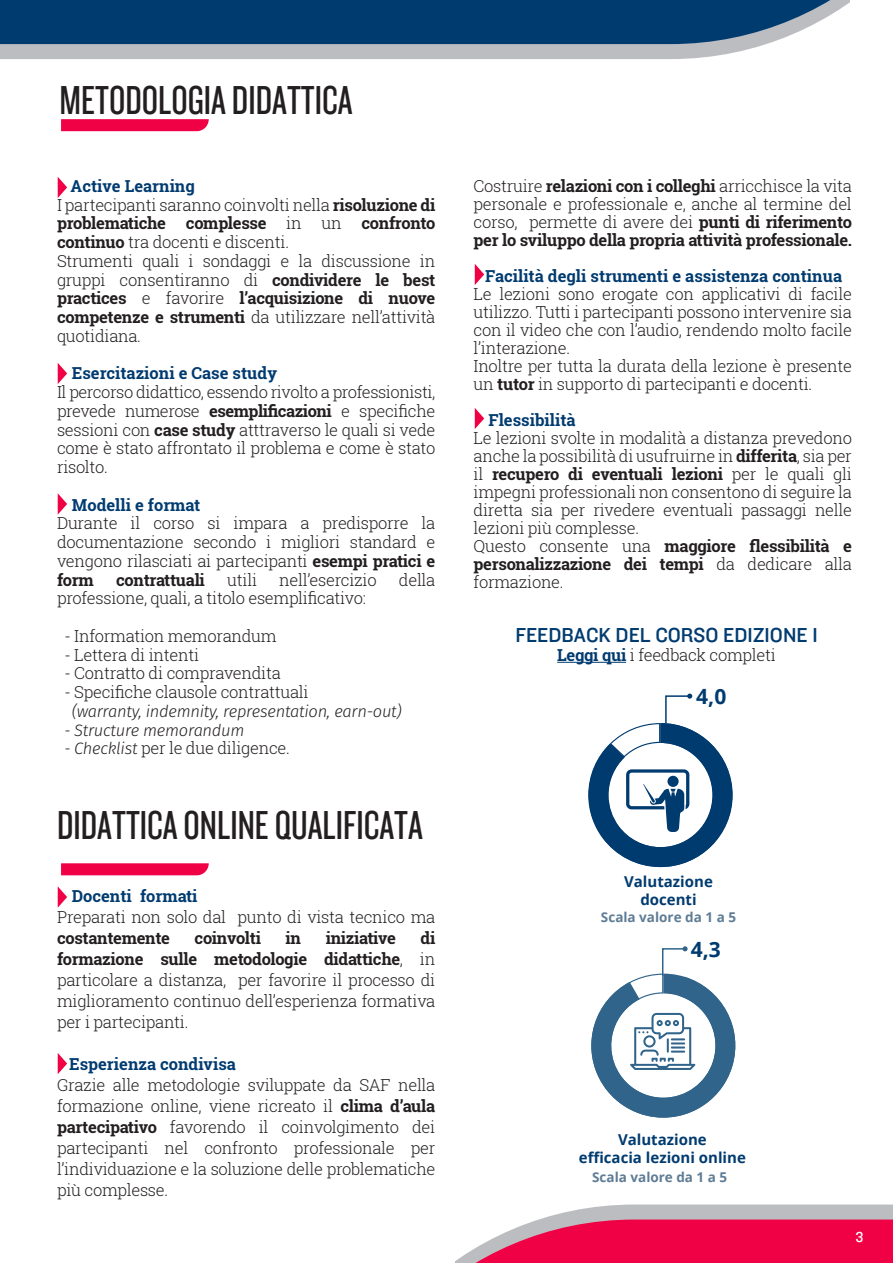
<style>
.page{position:relative;width:893px;height:1263px;background:#fff}
.page>*{position:absolute;margin:0;border:0;box-sizing:border-box;transform-origin:0 0}
.t1{font:42px "Knockout HTF28 Junior Featherwt";color:#231f20}
.t2{font:21px "Knockout HTF31 Junior Middlewt";color:#003b70}
.t3{font:700 21px "Open Sans";color:#003b70}
.t4{font:300 16.5px/18px "Roboto Slab";letter-spacing:-.02em;color:#231f20;text-align:justify}
.t5{font:700 16.5px "Roboto Slab";color:#003b70}
.t6{font:italic 300 16.5px "Fira Sans";letter-spacing:-.02em;color:#231f20}
.t7{font:700 16.5px "Roboto Slab";letter-spacing:-.02em;color:#231f20}
.t8{font:700 15px/18px "Open Sans";color:#003b70;text-align:center}
.t9{font:15px "Knockout HTF31 Junior Middlewt";color:#fff}
.t10{font:700 13.5px "Open Sans";color:#5e7c95}
.s1{font-weight:700;color:#003b70}
.s2{font-weight:700}
.s3{font-family:"Roboto Slab";font-style:normal}
.s4{font-family:"Fira Sans";font-style:italic}
</style>
<div class="page">
<svg style="left:455px;top:1204px;width:438px;height:59px;background:#e5527d"></svg>
<svg style="left:0;top:44px;width:766px;height:15px;background:#bdbec2"></svg>
<svg style="left:0;top:0;width:849px;height:44px;background:#114878"></svg>
<svg style="left:58px;top:886px;width:9px;height:22px"></svg>
<svg style="left:58px;top:1053px;width:9px;height:21px"></svg>
<svg style="left:58px;top:363px;width:9px;height:21px"></svg>
<svg style="left:58px;top:493px;width:9px;height:22px"></svg>
<svg style="left:58px;top:177px;width:9px;height:21px"></svg>
<svg style="left:475px;top:264px;width:9px;height:21px"></svg>
<svg style="left:475px;top:408px;width:9px;height:21px"></svg>
<svg style="left:61px;top:119px;width:148px;height:12px;background:#f00849"></svg>
<svg style="left:61px;top:863px;width:148px;height:12px;background:#f00b4c"></svg>
<hr style="left:557px;top:662px;width:69px;height:1px;background:#003b70">
<svg style="left:588px;top:694px;width:145px;height:173px"></svg>
<svg style="left:591px;top:946px;width:145px;height:171px"></svg>
<h1 class="t1" style="left:60px;top:79px;width:295px">METODOLOGIA DIDATTICA</h1>
<p class="t4" style="left:57px;top:176px;width:380px;line-height:18.8px;text-align:left;text-indent:14px"><span class="s1">Active Learning<br></span>I partecipanti saranno coinvolti nella <span class="s2">risoluzione di problematiche complesse</span> in un <span class="s2">confronto continuo</span> tra docenti e discenti.<br>Strumenti quali i sondaggi e la discussione in gruppi consentiranno di <span class="s2">condividere le best practices</span> e favorire <span class="s2">l’acquisizione di nuove competenze e strumenti</span> da utilizzare nell’attività quotidiana.</p>
<p class="t5" style="left:72px;top:362px;width:207px">Esercitazioni e Case study</p>
<p class="t4" style="left:57px;top:382px;width:380px;line-height:18.8px">Il percorso didattico, essendo rivolto a professionisti, prevede numerose <span class="s2">esemplificazioni</span> e specifiche sessioni con <span class="s2">case study</span> atttraverso le quali si vede come è stato affrontato il problema e come è stato risolto.</p>
<p class="t5" style="left:72px;top:493px;width:130px">Modelli e format</p>
<p class="t4" style="left:57px;top:514px;width:380px;line-height:18.8px">Durante il corso si impara a predisporre la documentazione secondo i migliori standard e vengono rilasciati ai partecipanti <span class="s2">esempi pratici e form</span></p>
<p class="t7" style="left:116px;top:568px;width:90px">contrattuali</p>
<p class="t4" style="left:227px;top:570px;width:31px">utili</p>
<p class="t4" style="left:279px;top:570px;width:99px">nell’esercizio</p>
<p class="t4" style="left:399px;top:570px;width:38px">della</p>
<p class="t4" style="left:57px;top:589px;width:310px">professione, quali, a titolo esemplificativo:</p>
<p class="t4" style="left:64px;top:626px;width:214px">- Information memorandum</p>
<p class="t4" style="left:64px;top:645px;width:136px">- Lettera di intenti</p>
<p class="t4" style="left:64px;top:664px;width:218px">- Contratto di compravendita</p>
<p class="t4" style="left:64px;top:683px;width:246px">- Specifiche clausole contrattuali</p>
<p class="t6" style="left:72px;top:699px;width:331px">(warranty, indemnity, representation, earn-out)</p>
<p class="t6" style="left:64px;top:718px;width:181px"><span class="s3">-</span> Structure memorandum</p>
<p class="t4" style="left:64px;top:739px;width:227px">- <span class="s4">Checklist</span> per le due diligence.</p>
<h1 class="t1" style="left:57px;top:804px;width:367px">DIDATTICA ONLINE QUALIFICATA</h1>
<p class="t5" style="left:72px;top:884px;width:127px">Docenti formati</p>
<p class="t4" style="left:57px;top:907px;width:380px">Preparati non solo dal punto di vista tecnico ma</p>
<p class="t7" style="left:57px;top:926px;width:115px">costantemente</p>
<p class="t7" style="left:195px;top:926px;width:68px">coinvolti</p>
<p class="t7" style="left:286px;top:926px;width:17px">in</p>
<p class="t7" style="left:326px;top:926px;width:72px">iniziative</p>
<p class="t4" style="left:57px;top:927px;width:380px;line-height:21px;text-indent:364px"><span class="s2">di formazione sulle metodologie didattiche</span>, in particolare a distanza, per favorire il processo di miglioramento continuo dell’esperienza formativa per i partecipanti.</p>
<p class="t5" style="left:69px;top:1052px;width:168px">Esperienza condivisa</p>
<p class="t4" style="left:57px;top:1074px;width:380px;line-height:21px">Grazie alle metodologie sviluppate da SAF nella formazione online, viene ricreato il <span class="s2">clima d’aula partecipativo</span> favorendo il coinvolgimento dei partecipanti nel confronto professionale per l’individuazione e la soluzione delle problematiche più complesse.</p>
<p class="t4" style="left:474px;top:177px;width:380px">Costruire <span class="s2">relazioni con i colleghi</span> arricchisce la vita personale e professionale e, anche al termine del corso, permette di avere dei <span class="s2">punti di riferimento per lo sviluppo della propria attività professionale.</span></p>
<p class="t5" style="left:485px;top:265px;width:358px">Facilità degli strumenti e assistenza continua</p>
<p class="t4" style="left:474px;top:285px;width:380px;text-align:left">Le lezioni sono erogate con applicativi di facile utilizzo. Tutti i partecipanti possono intervenire sia con il video che con l’audio, rendendo molto facile l’interazione.<br>Inoltre per tutta la durata della lezione è presente un <span class="s2">tutor</span> in supporto di partecipanti e docenti.</p>
<p class="t5" style="left:488px;top:409px;width:89px">Flessibilità</p>
<p class="t4" style="left:474px;top:429px;width:380px;text-align:left">Le lezioni svolte in modalità a distanza prevedono anche la possibilità di usufruirne in <span class="s2">differita</span>, sia per il <span class="s2">recupero di eventuali lezioni</span> per le quali gli impegni professionali non consentono di seguire la diretta sia per rivedere eventuali passaggi nelle lezioni più complesse.<br>Questo consente una <span class="s2">maggiore flessibilità e personalizzazione dei tempi</span> da dedicare alla formazione.</p>
<p class="t2" style="left:515px;top:624px;width:304px">FEEDBACK DEL CORSO EDIZIONE I</p>
<p class="t4" style="left:557px;top:646px;width:220px"><span class="s1">Leggi qui</span> i feedback completi</p>
<p class="t3" style="left:696px;top:682px;width:32px">4,0</p>
<p class="t8" style="left:624px;top:872px;width:90px">Valutazione docenti</p>
<p class="t10" style="left:601px;top:907px;width:137px">Scala valore da 1 a 5</p>
<p class="t3" style="left:691px;top:934px;width:32px">4,3</p>
<p class="t8" style="left:579px;top:1130px;width:169px">Valutazione<br>efficacia lezioni online</p>
<p class="t10" style="left:592px;top:1167px;width:137px">Scala valore da 1 a 5</p>
<p class="t9" style="left:855px;top:1229px;width:9px">3</p>
</div>
